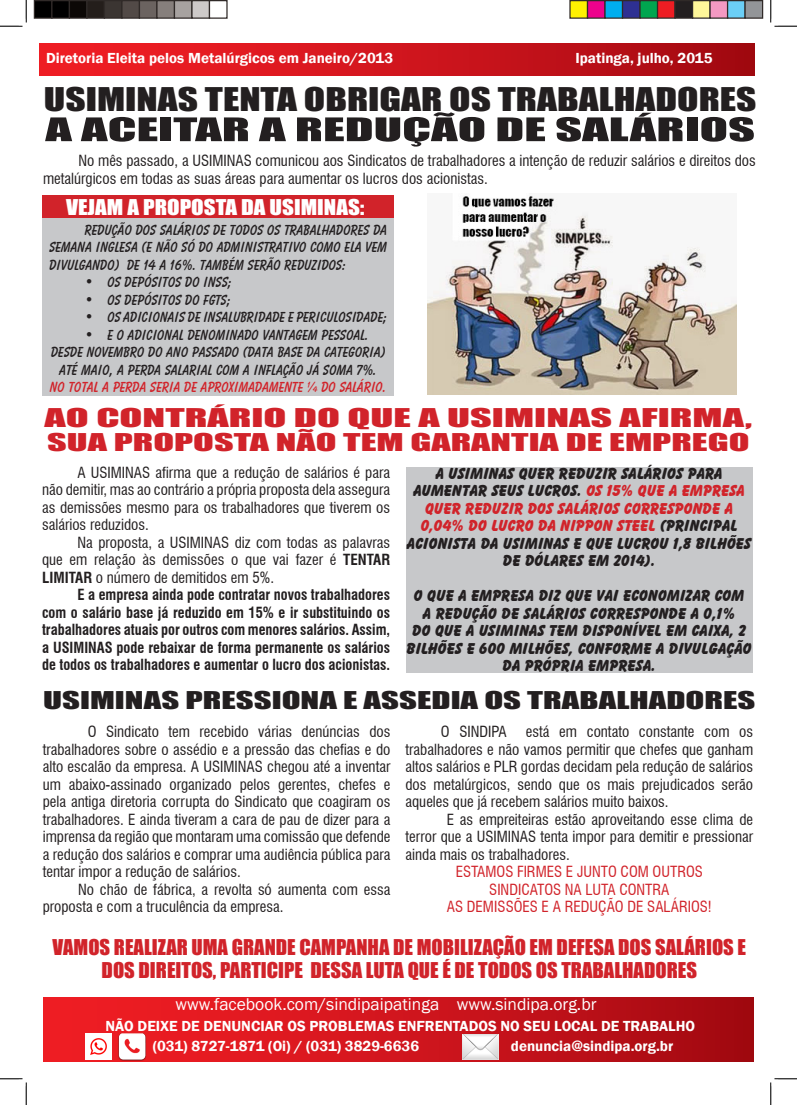
<style>
.page{position:relative;width:797px;height:1105px;background:#fff}
.page>*{position:absolute;margin:0;border:0;box-sizing:border-box;transform-origin:0 0}
.Titulo_principal{font:30px/30px "Impact";color:#231f20;scale:1.31 1}
.Titulo_principal-2{font:23.75px "Impact";color:#d1232a;scale:1.77 1}
.Titulo_principal-3{font:22.5px "Impact";color:#231f20;scale:1.54 1}
.Titulo_principal-4{font:22.5px "Impact";color:#d1232a;scale:1.69 1}
.Titulo_principal-5{font:20px/23.8px "Impact";color:#d1232a;text-align:center}
.Titulo_principal-6{font:20px "Impact";color:#fff;scale:1.15 1}
.t1{font:17.5px "Franklin Gothic";color:#fff}
.Corpo_texto{font:800 16.25px/17.5px "Balloon BT";color:#231f20;text-align:center}
.Corpo_texto-2{font:condensed 15px/17.5px "Swiss 721 BT";color:#231f20;text-align:justify}
.Corpo_texto-3{font:700 15px/17.5px "Balloon BT";color:#231f20;text-align:justify}
.Corpo_texto-4{font:700 condensed 15px/17.5px "Swiss 721 BT";color:#231f20;text-align:justify;scale:.96 1}
.t2{font:600 15px "Franklin Gothic";color:#fff}
.Corpo_texto-5{font:condensed 15px "Swiss 721 BT";color:#d1232a}
.s1{color:#d1232a}
.s2{font-weight:700}
</style>
<div class="page">
<div style="left:406px;top:467px;width:346px;height:205px;background:#c7c8ca"></div>
<div style="left:40px;top:44px;width:714px;height:31px;background:linear-gradient(to right,#f71f26,#a50a12)"></div>
<div style="left:44px;top:997px;width:709px;height:65px;background:linear-gradient(to right,#f72329,#a50a12)"></div>
<img style="left:462px;top:1034px;width:36px;height:25px">
<img style="left:118px;top:1032px;width:28px;height:28px">
<img style="left:86px;top:1034px;width:25px;height:25px">
<div style="left:42px;top:217px;width:352px;height:179px;background:#c7c8ca"></div>
<div style="left:42px;top:195px;width:352px;height:23px;background:#d1232a"></div>
<img style="left:427px;top:195px;width:309px;height:199px">
<svg style="left:0;top:0;width:27px;height:27px"></svg>
<svg style="left:0;top:1078px;width:27px;height:27px"></svg>
<svg style="left:770px;top:0;width:27px;height:27px"></svg>
<svg style="left:770px;top:1078px;width:27px;height:27px"></svg>
<div style="left:34px;top:1px;width:18px;height:17px;background:#000"></div>
<div style="left:34px;top:0;width:18px;height:19px;border:1px solid #302a28"></div>
<div style="left:52px;top:1px;width:17px;height:17px;background:#000"></div>
<div style="left:51px;top:0;width:19px;height:19px;border:1px solid #302a28"></div>
<div style="left:69px;top:1px;width:18px;height:17px;background:#0c0806"></div>
<div style="left:69px;top:0;width:19px;height:19px;border:1px solid #302a28"></div>
<div style="left:87px;top:1px;width:17px;height:17px;background:#241e1b"></div>
<div style="left:86px;top:0;width:19px;height:19px;border:1px solid #302a28"></div>
<div style="left:104px;top:1px;width:18px;height:17px;background:#3b3532"></div>
<div style="left:104px;top:0;width:18px;height:19px;border:1px solid #302a28"></div>
<div style="left:122px;top:1px;width:17px;height:17px;background:#524a47"></div>
<div style="left:121px;top:0;width:19px;height:19px;border:1px solid #302a28"></div>
<div style="left:139px;top:1px;width:18px;height:17px;background:#6b6360"></div>
<div style="left:139px;top:0;width:19px;height:19px;border:1px solid #302a28"></div>
<div style="left:157px;top:1px;width:17px;height:17px;background:#867f7c"></div>
<div style="left:156px;top:0;width:19px;height:19px;border:1px solid #302a28"></div>
<div style="left:174px;top:1px;width:18px;height:17px;background:#a7a2a0"></div>
<div style="left:174px;top:0;width:18px;height:19px;border:1px solid #302a28"></div>
<div style="left:192px;top:1px;width:17px;height:17px;background:#cdc9c8"></div>
<div style="left:191px;top:0;width:19px;height:19px;border:1px solid #302a28"></div>
<div style="left:209px;top:0;width:19px;height:19px;border:1px solid #302a28"></div>
<div style="left:570px;top:1px;width:17px;height:17px;background:#fff101"></div>
<div style="left:569px;top:0;width:19px;height:19px;border:1px solid #302a28"></div>
<div style="left:587px;top:1px;width:18px;height:17px;background:#ed028c"></div>
<div style="left:587px;top:0;width:18px;height:19px;border:1px solid #302a28"></div>
<div style="left:605px;top:1px;width:17px;height:17px;background:#00aeef"></div>
<div style="left:604px;top:0;width:19px;height:19px;border:1px solid #302a28"></div>
<div style="left:622px;top:1px;width:18px;height:17px;background:#2e3092"></div>
<div style="left:622px;top:0;width:18px;height:19px;border:1px solid #302a28"></div>
<div style="left:640px;top:1px;width:17px;height:17px;background:#00a54f"></div>
<div style="left:639px;top:0;width:19px;height:19px;border:1px solid #302a28"></div>
<div style="left:657px;top:1px;width:18px;height:17px;background:#ee1d23"></div>
<div style="left:657px;top:0;width:18px;height:19px;border:1px solid #302a28"></div>
<div style="left:675px;top:1px;width:17px;height:17px;background:#231f20"></div>
<div style="left:674px;top:0;width:19px;height:19px;border:1px solid #302a28"></div>
<div style="left:692px;top:1px;width:18px;height:17px;background:#fff79a"></div>
<div style="left:692px;top:0;width:18px;height:19px;border:1px solid #302a28"></div>
<div style="left:710px;top:1px;width:17px;height:17px;background:#f499c2"></div>
<div style="left:709px;top:0;width:19px;height:19px;border:1px solid #302a28"></div>
<div style="left:727px;top:1px;width:18px;height:17px;background:#6bcff6"></div>
<div style="left:727px;top:0;width:18px;height:19px;border:1px solid #302a28"></div>
<div style="left:745px;top:1px;width:17px;height:17px;background:#939598"></div>
<div style="left:744px;top:0;width:19px;height:19px;border:1px solid #302a28"></div>
<p class="t2" style="left:46px;top:49px;width:349px">Diretoria Eleita pelos Metalúrgicos em Janeiro/2013</p>
<p class="t2" style="left:575px;top:49px;width:139px">Ipatinga, julho, 2015</p>
<p class="Titulo_principal" style="left:44px;top:84px;width:545px">USIMINAS TENTA OBRIGAR OS TRABALHADORES<br>A ACEITAR A REDUÇÃO DE SALÁRIOS</p>
<p class="Corpo_texto-2" style="left:43px;top:152px;width:714px;text-indent:35px">No mês passado, a USIMINAS comunicou aos Sindicatos de trabalhadores a intenção de reduzir salários e direitos dos metalúrgicos em todas as suas áreas para aumentar os lucros dos acionistas.</p>
<p class="Corpo_texto-3" style="left:49px;top:221px;width:339px;text-indent:35px">REDUÇÃO DOS SALÁRIOS DE TODOS OS TRABALHADORES DA SEMANA INGLESA (E NÃO SÓ DO ADMINISTRATIVO COMO ELA VEM DIVULGANDO) DE 14 A 16%. TAMBÉM SERÃO REDUZIDOS:</p>
<p class="Corpo_texto-3" style="left:85px;top:273px;width:149px">• OS DEPÓSITOS DO INSS;</p>
<p class="Corpo_texto-3" style="left:85px;top:291px;width:147px">• OS DEPÓSITOS DO FGTS;</p>
<p class="Corpo_texto-3" style="left:85px;top:308px;width:304px">• OS ADICIONAIS DE INSALUBRIDADE E PERICULOSIDADE;</p>
<p class="Corpo_texto-3" style="left:85px;top:326px;width:286px">• E O ADICIONAL DENOMINADO VANTAGEM PESSOAL.</p>
<p class="Corpo_texto-3" style="left:50px;top:343px;width:338px;text-align:center">DESDE NOVEMBRO DO ANO PASSADO (DATA BASE DA CATEGORIA)<br>ATÉ MAIO, A PERDA SALARIAL COM A INFLAÇÃO JÁ SOMA 7%.<br><span class="s1">NO TOTAL A PERDA SERIA DE APROXIMADAMENTE ¼ DO SALÁRIO.</span></p>
<p class="Titulo_principal-2" style="left:45px;top:399px;width:401px">AO CONTRÁRIO DO QUE A USIMINAS AFIRMA,</p>
<p class="Titulo_principal-4" style="left:47px;top:424px;width:417px">SUA PROPOSTA NÃO TEM GARANTIA DE EMPREGO</p>
<p class="Titulo_principal-6" style="left:66px;top:191px;width:261px">VEJAM A PROPOSTA DA USIMINAS:</p>
<p class="Corpo_texto-2" style="left:42px;top:464px;width:349px;text-indent:35px">A USIMINAS afirma que a redução de salários é para não demitir, mas ao contrário a própria proposta dela assegura as demissões mesmo para os trabalhadores que tiverem os salários reduzidos.</p>
<p class="Corpo_texto-2" style="left:42px;top:534px;width:349px;text-indent:35px">Na proposta, a USIMINAS diz com todas as palavras que em relação às demissões o que vai fazer é <span class="s2">TENTAR LIMITAR</span> o número de demitidos em 5%.</p>
<p class="Corpo_texto-4" style="left:42px;top:586px;width:364px;text-indent:35px">E a empresa ainda pode contratar novos trabalhadores com o salário base já reduzido em 15% e ir substituindo os trabalhadores atuais por outros com menores salários. Assim, a USIMINAS pode rebaixar de forma permanente os salários de todos os trabalhadores e aumentar o lucro dos acionistas.</p>
<p class="Corpo_texto" style="left:407px;top:464px;width:346px">A USIMINAS QUER REDUZIR SALÁRIOS PARA AUMENTAR SEUS LUCROS. <span class="s1">OS 15% QUE A EMPRESA QUER REDUZIR DOS SALÁRIOS CORRESPONDE A 0,04% DO LUCRO DA NIPPON STEEL</span> (PRINCIPAL ACIONISTA DA USIMINAS E QUE LUCROU 1,8 BILHÕES DE DÓLARES EM 2014).</p>
<p class="Corpo_texto" style="left:406px;top:587px;width:346px">O QUE A EMPRESA DIZ QUE VAI ECONOMIZAR COM<br>A REDUÇÃO DE SALÁRIOS CORRESPONDE A 0,1%<br>DO QUE A USIMINAS TEM DISPONÍVEL EM CAIXA, 2<br>BILHÕES E 600 MILHÕES, CONFORME A DIVULGAÇÃO DA PRÓPRIA EMPRESA.</p>
<p class="Titulo_principal-3" style="left:43px;top:683px;width:464px">USIMINAS PRESSIONA E ASSEDIA OS TRABALHADORES</p>
<p class="Corpo_texto-2" style="left:43px;top:723px;width:349px;text-indent:45px">O Sindicato tem recebido várias denúncias dos trabalhadores sobre o assédio e a pressão das chefias e do alto escalão da empresa. A USIMINAS chegou até a inventar um abaixo-assinado organizado pelos gerentes, chefes e pela antiga diretoria corrupta do Sindicato que coagiram os trabalhadores. E ainda tiveram a cara de pau de dizer para a imprensa da região que montaram uma comissão que defende a redução dos salários e comprar uma audiência pública para tentar impor a redução de salários.</p>
<p class="Corpo_texto-2" style="left:43px;top:881px;width:349px;text-indent:35px">No chão de fábrica, a revolta só aumenta com essa proposta e com a truculência da empresa.</p>
<p class="Corpo_texto-2" style="left:441px;top:723px;width:67px">O SINDIPA</p>
<p class="Corpo_texto-2" style="left:405px;top:723px;width:349px;text-indent:120px">está em contato constante com os trabalhadores e não vamos permitir que chefes que ganham altos salários e PLR gordas decidam pela redução de salários dos metalúrgicos, sendo que os mais prejudicados serão aqueles que já recebem salários muito baixos.</p>
<p class="Corpo_texto-2" style="left:405px;top:811px;width:349px;text-indent:41px">E as empreiteiras estão aproveitando esse clima de terror que a USIMINAS tenta impor para demitir e pressionar ainda mais os trabalhadores.</p>
<p class="Corpo_texto-5" style="left:455px;top:863px;width:249px">ESTAMOS FIRMES E JUNTO COM OUTROS</p>
<p class="Corpo_texto-5" style="left:489px;top:880px;width:181px">SINDICATOS NA LUTA CONTRA</p>
<p class="Corpo_texto-5" style="left:447px;top:898px;width:266px">AS DEMISSÕES E A REDUÇÃO DE SALÁRIOS!</p>
<p class="Titulo_principal-5" style="left:53px;top:934px;width:695px">VAMOS REALIZAR UMA GRANDE CAMPANHA DE MOBILIZAÇÃO EM DEFESA DOS SALÁRIOS E<br>DOS DIREITOS, PARTICIPE DESSA LUTA QUE É DE TODOS OS TRABALHADORES</p>
<p class="t1" style="left:176px;top:994px;width:422px">www.facebook.com/sindipaipatinga www.sindipa.org.br</p>
<p class="t2" style="left:105px;top:1017px;width:591px">NÃO DEIXE DE DENUNCIAR OS PROBLEMAS ENFRENTADOS NO SEU LOCAL DE TRABALHO</p>
<p class="t2" style="left:153px;top:1037px;width:268px">(031) 8727-1871 (Oi) / (031) 3829-6636</p>
<p class="t2" style="left:511px;top:1037px;width:164px">denuncia@sindipa.org.br</p>
</div>
